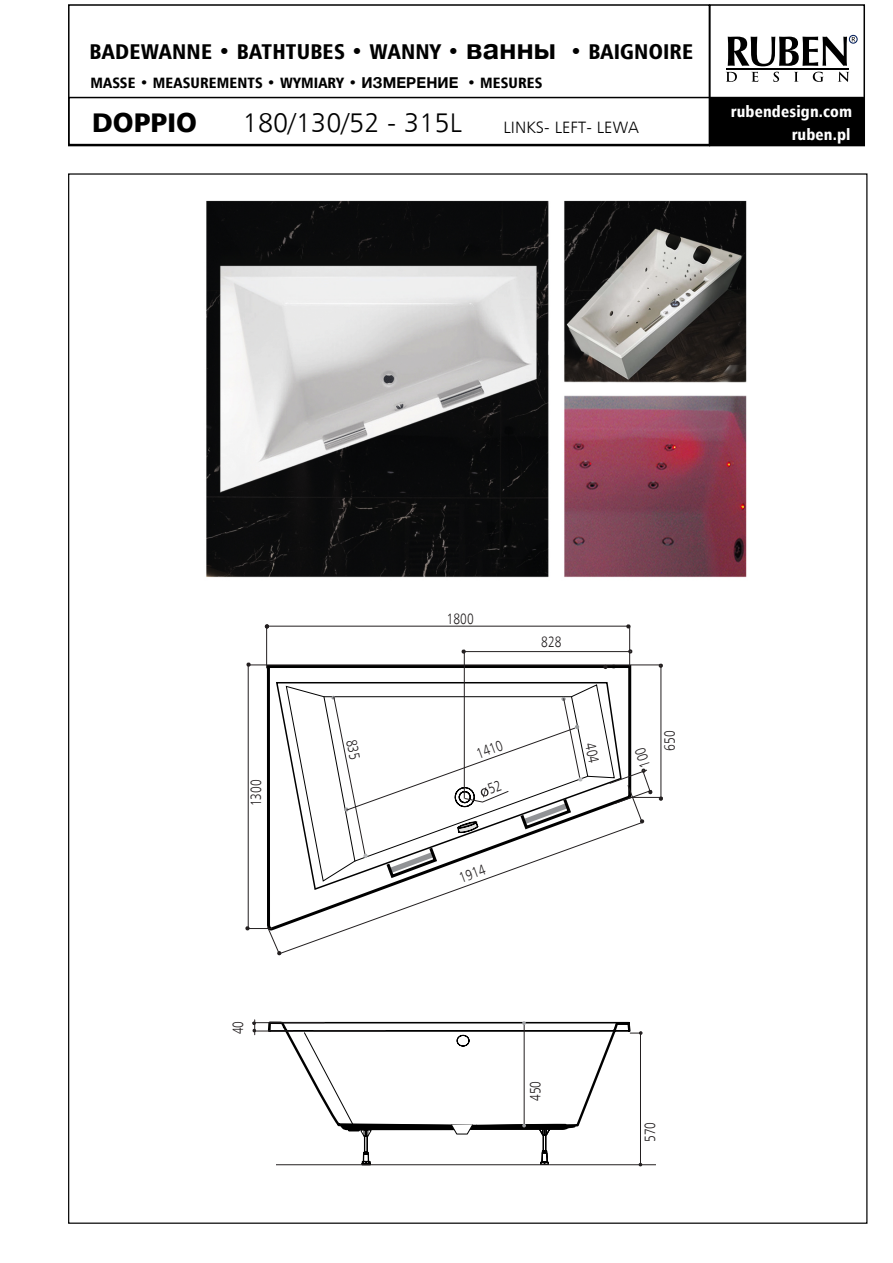
<style>
.page{position:relative;width:893px;height:1263px;background:#fff}
.page>*{position:absolute;margin:0;border:0;box-sizing:border-box;transform-origin:0 0}
.t1{font:27px "Humnst 777 Lt EU";letter-spacing:.005em;color:#000}
.t2{font:27px "Humnst 777 Blk EU";letter-spacing:.005em;color:#000}
.t3{font:21.45px "Humnst 777 Blk Cn EU";letter-spacing:.01em;color:#000}
.t4{font:16.5px "Humnst 777 Lt EU";letter-spacing:.01em;color:#000}
.t5{font:15.9px/23.5px "Humnst 777 Blk Cn EU";letter-spacing:.01em;color:#fff;text-align:right}
.t6{font:15px "Humnst 777 Blk Cn EU";letter-spacing:.01em;color:#000}
.t7{font:15px "Humnst 777 Lt EU";color:#231f20;scale:.8 1}
.s1{font-family:"Helvetica Neue";font-weight:700;font-size:28.5px}
.s2{font-family:"Helvetica Neue";font-weight:700}
</style>
<div class="page">
<hr style="left:726px;top:68px;width:123px;height:1px;background:#000">
<svg style="left:726px;top:72px;width:11px;height:10px"></svg>
<svg style="left:751px;top:72px;width:7px;height:10px"></svg>
<svg style="left:773px;top:72px;width:6px;height:10px"></svg>
<svg style="left:794px;top:72px;width:4px;height:10px"></svg>
<svg style="left:813px;top:72px;width:11px;height:10px"></svg>
<svg style="left:838px;top:72px;width:11px;height:10px"></svg>
<svg style="left:728px;top:37px;width:127px;height:29px"></svg>
<div style="left:849px;top:35px;width:9px;height:9px;border:1px solid #001c58;border-radius:50%"></div>
<div style="left:709px;top:4px;width:156px;height:142px;border:2px solid #000"></div>
<div style="left:68px;top:4px;width:642px;height:142px;border:2px solid #000"></div>
<div style="left:711px;top:98px;width:153px;height:46px;background:#000"></div>
<div style="left:68px;top:97px;width:796px;height:48px;border:2px solid #000"></div>
<img style="left:206px;top:200px;width:541px;height:378px">
<svg style="left:266px;top:664px;width:367px;height:121px"></svg>
<svg style="left:275px;top:681px;width:347px;height:104px"></svg>
<hr style="left:254px;top:1031px;width:39px;height:1px;background:#231f20">
<hr style="left:464px;top:652px;width:1px;height:146px;background:#231f20">
<svg style="left:267px;top:785px;width:212px;height:169px"></svg>
<hr style="left:276px;top:1164px;width:380px;height:1px;background:#231f20">
<hr style="left:253px;top:1022px;width:71px;height:1px;background:#231f20">
<svg style="left:252px;top:1020px;width:4px;height:15px"></svg>
<svg style="left:266px;top:1021px;width:377px;height:145px"></svg>
<svg style="left:246px;top:662px;width:5px;height:5px"></svg>
<svg style="left:245px;top:926px;width:27px;height:4px"></svg>
<hr style="left:248px;top:664px;width:1px;height:265px;background:#231f20">
<hr style="left:314px;top:1030px;width:71px;height:1px;background:#231f20">
<hr style="left:661px;top:666px;width:1px;height:133px;background:#231f20">
<hr style="left:249px;top:665px;width:413px;height:1px;background:#231f20">
<svg style="left:659px;top:796px;width:4px;height:5px"></svg>
<svg style="left:659px;top:664px;width:4px;height:4px"></svg>
<hr style="left:629px;top:797px;width:34px;height:1px;background:#231f20">
<svg style="left:265px;top:624px;width:367px;height:45px"></svg>
<svg style="left:285px;top:684px;width:368px;height:198px"></svg>
<h2 class="t3" style="left:90px;top:38px;width:605px">BADEWANNE • BATHTUBES • WANNY • <span class="s1">ванны</span> • BAIGNOIRE</h2>
<p class="t6" style="left:91px;top:73px;width:453px">MASSE • MEASUREMENTS • WYMIARY • <span class="s2">ИЗМЕРЕНИЕ</span> • MESURES</p>
<h1 class="t2" style="left:92px;top:105px;width:106px">DOPPIO</h1>
<h1 class="t1" style="left:243px;top:106px;width:220px">180/130/52 - 315L</h1>
<p class="t4" style="left:503px;top:117px;width:137px">LINKS- LEFT- LEWA</p>
<p class="t5" style="left:731px;top:99px;width:123px">rubendesign.com ruben.pl</p>
<p class="t7" style="left:247px;top:806px;width:35px;rotate:-90deg">1300</p>
<p class="t7" style="left:229px;top:1034px;width:18px;rotate:-90deg">40</p>
<p class="t7" style="left:447px;top:609px;width:35px">1800</p>
<p class="t7" style="left:474px;top:745px;width:35px;rotate:-20deg">1410</p>
<p class="t7" style="left:541px;top:633px;width:27px">828</p>
<p class="t7" style="left:457px;top:869px;width:35px;rotate:-20deg">1914</p>
<p class="t7" style="left:526px;top:1101px;width:27px;rotate:-90deg">450</p>
<p class="t7" style="left:660px;top:751px;width:27px;rotate:-90deg">650</p>
<p class="t7" style="left:641px;top:1142px;width:27px;rotate:-90deg">570</p>
</div>
